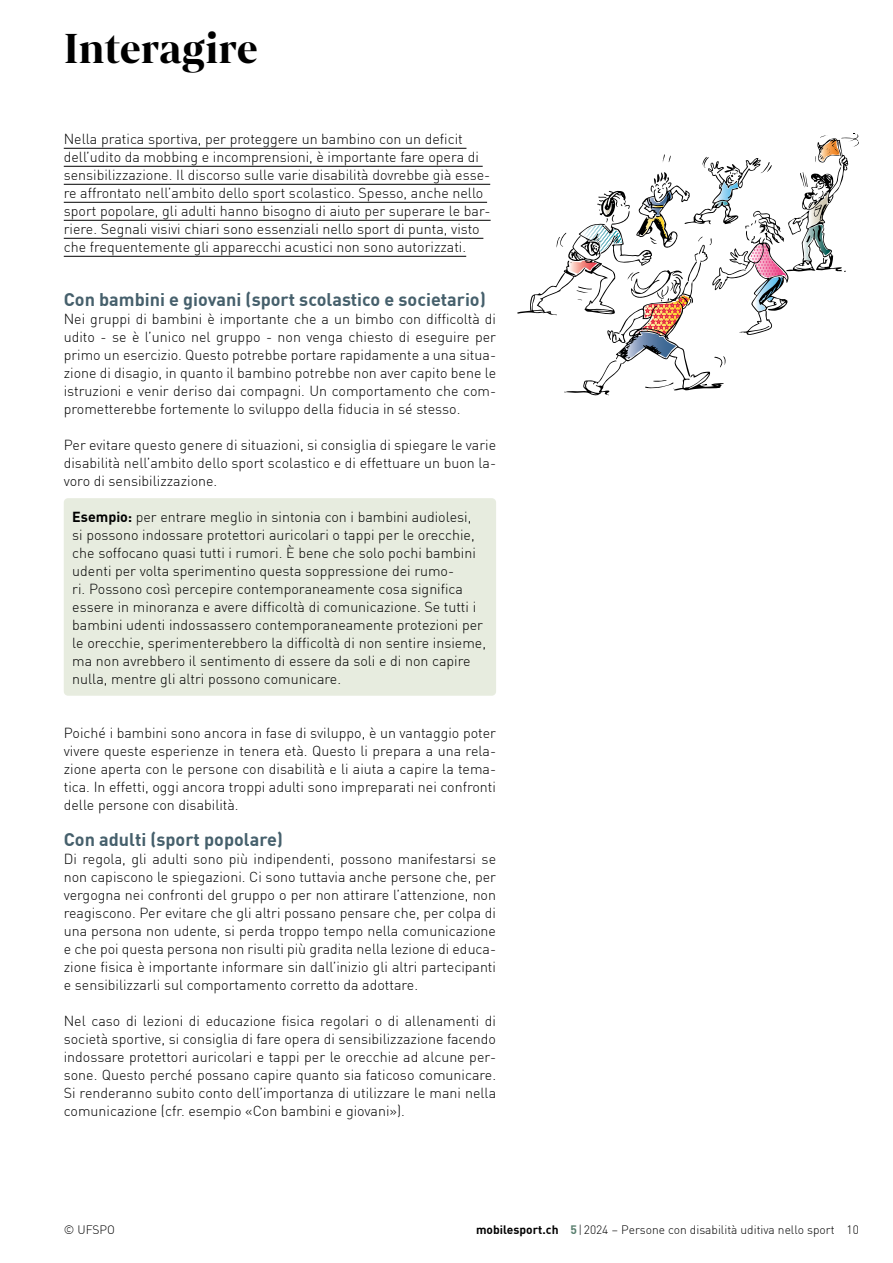
<style>
.page{position:relative;width:893px;height:1263px;background:#fff}
.page>*{position:absolute;margin:0;border:0;box-sizing:border-box;transform-origin:0 0}
.h_Titel{font:700 45px "Mixta Pro";color:#000}
.h_Untertitel{font:700 18px "DINOT";color:#46606c}
.p_Fliesstext{font:300 14.25px/18px "DINOT";color:#000;text-align:justify}
.p_Fliesstext_Tipp{font:300 14.25px/18px "DINOT";color:#000}
.h_lead{font:300 14.25px/18px "DINOT";color:#000}
.t1{font:300 12px "DINOT";color:#000}
.s1{font-weight:700}
.s2{font-weight:700;color:#567d6c}
</style>
<div class="page">
<hr style="left:64px;top:148px;width:402px;height:1px;background:#000">
<hr style="left:64px;top:166px;width:419px;height:1px;background:#000">
<hr style="left:64px;top:184px;width:426px;height:1px;background:#000">
<hr style="left:64px;top:202px;width:423px;height:1px;background:#000">
<hr style="left:64px;top:220px;width:427px;height:1px;background:#000">
<hr style="left:64px;top:238px;width:419px;height:1px;background:#000">
<hr style="left:64px;top:256px;width:402px;height:1px;background:#000">
<div style="left:64px;top:498px;width:432px;height:198px;background:#e7ecdf;border-radius:4px"></div>
<svg style="left:517px;top:134px;width:342px;height:261px"></svg>
<p class="h_Titel" style="left:64px;top:22px;width:196px">Interagire</p>
<p class="h_lead" style="left:64px;top:128px;width:428px">Nella pratica sportiva, per proteggere un bambino con un deficit dell’udito da mobbing e incomprensioni, è importante fare opera di sensibilizzazione. Il discorso sulle varie disabilità dovrebbe già esse&shy;re affrontato nell’ambito dello sport scolastico. Spesso, anche nello sport popolare, gli adulti hanno bisogno di aiuto per superare le bar&shy;riere. Segnali visivi chiari sono essenziali nello sport di punta, visto che frequentemente gli apparecchi acustici non sono autorizzati.</p>
<h2 class="h_Untertitel" style="left:64px;top:285px;width:423px">Con bambini e giovani (sport scolastico e societario)</h2>
<p class="p_Fliesstext" style="left:64px;top:308px;width:434px">Nei gruppi di bambini è importante che a un bimbo con difficoltà di udito - se è l’unico nel gruppo - non venga chiesto di eseguire per primo un esercizio. Questo potrebbe portare rapidamente a una situa&shy;zione di disagio, in quanto il bambino potrebbe non aver capito bene le istruzioni e venir deriso dai compagni. Un comportamento che com&shy;prometterebbe fortemente lo sviluppo della fiducia in sé stesso.</p>
<p class="p_Fliesstext" style="left:64px;top:434px;width:434px">Per evitare questo genere di situazioni, si consiglia di spiegare le varie disabilità nell’ambito dello sport scolastico e di effettuare un buon la&shy;voro di sensibilizzazione.</p>
<p class="p_Fliesstext_Tipp" style="left:72px;top:506px;width:415px"><span class="s1">Esempio:</span> per entrare meglio in sintonia con i bambini audiolesi,<br>si possono indossare protettori auricolari o tappi per le orecchie, che soffocano quasi tutti i rumori. È bene che solo pochi bambini udenti per volta sperimentino questa soppressione dei rumo-<br>ri. Possono così percepire contemporaneamente cosa significa essere in minoranza e avere difficoltà di comunicazione. Se tutti i bambini udenti indossassero contemporaneamente protezioni per le orecchie, sperimenterebbero la difficoltà di non sentire insieme, ma non avrebbero il sentimento di essere da soli e di non capire nulla, mentre gli altri possono comunicare.</p>
<p class="p_Fliesstext" style="left:64px;top:722px;width:434px">Poiché i bambini sono ancora in fase di sviluppo, è un vantaggio poter vivere queste esperienze in tenera età. Questo li prepara a una rela&shy;zione aperta con le persone con disabilità e li aiuta a capire la tema&shy;tica. In effetti, oggi ancora troppi adulti sono impreparati nei confronti delle persone con disabilità.</p>
<h2 class="h_Untertitel" style="left:64px;top:825px;width:221px">Con adulti (sport popolare)</h2>
<p class="p_Fliesstext" style="left:64px;top:848px;width:434px">Di regola, gli adulti sono più indipendenti, possono manifestarsi se non capiscono le spiegazioni. Ci sono tuttavia anche persone che, per vergogna nei confronti del gruppo o per non attirare l’attenzione, non reagiscono. Per evitare che gli altri possano pensare che, per colpa di una persona non udente, si perda troppo tempo nella comunicazione e che poi questa persona non risulti più gradita nella lezione di educa&shy;zione fisica è importante informare sin dall’inizio gli altri partecipanti e sensibilizzarli sul comportamento corretto da adottare.</p>
<p class="p_Fliesstext" style="left:64px;top:1010px;width:434px">Nel caso di lezioni di educazione fisica regolari o di allenamenti di società sportive, si consiglia di fare opera di sensibilizzazione facendo indossare protettori auricolari e tappi per le orecchie ad alcune per&shy;sone. Questo perché possano capire quanto sia faticoso comunicare.<br>Si renderanno subito conto dell’importanza di utilizzare le mani nella comunicazione (cfr. esempio «Con bambini e giovani»).</p>
<p class="t1" style="left:64px;top:1220px;width:53px">© UFSPO</p>
<p class="t1" style="left:476px;top:1220px;width:384px"><span class="s1">mobilesport.ch</span> <span class="s2">5</span>|2024 – Persone con disabilità uditiva nello sport 10</p>
</div>
